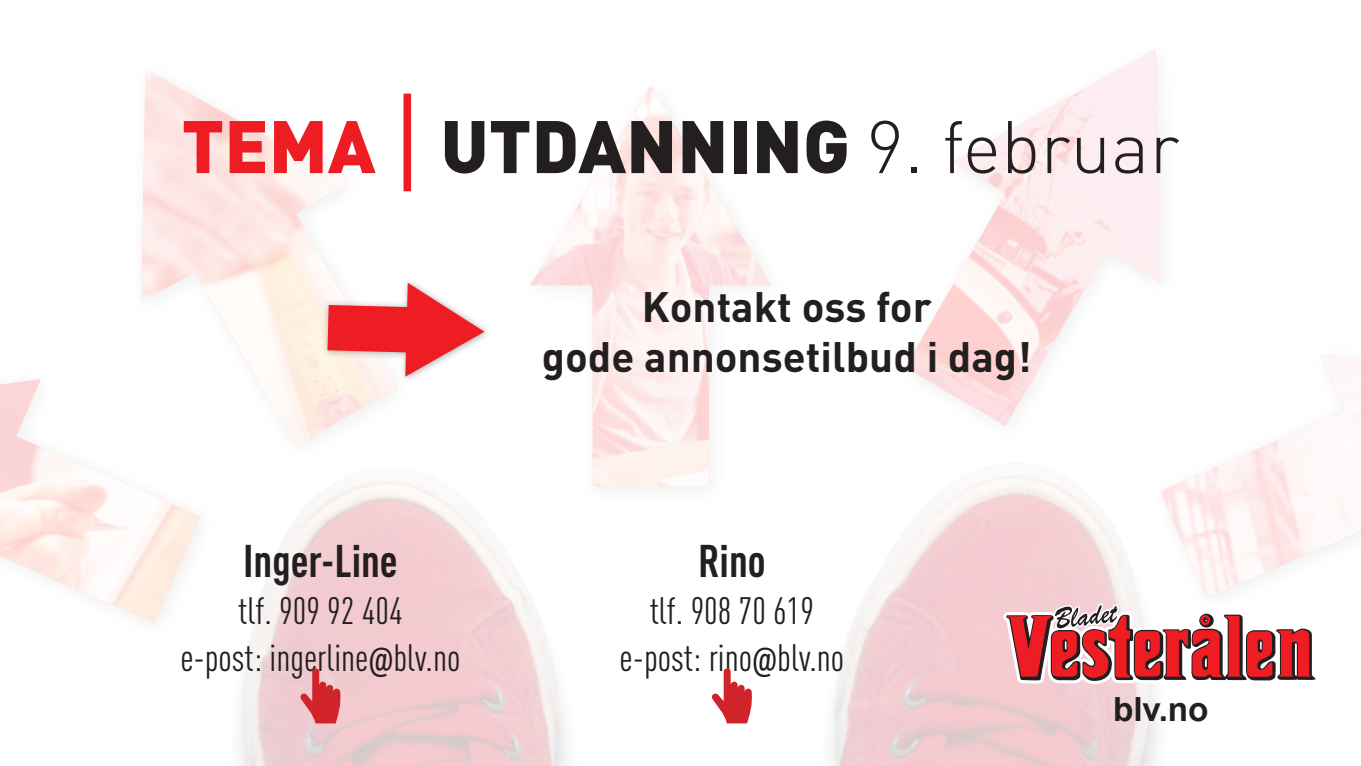
<style>
.page{position:relative;width:1361px;height:766px;background:#fff}
.page>*{position:absolute;margin:0;border:0;box-sizing:border-box;transform-origin:0 0}
.t1{font:900 73.2px "DIN";color:#231f20}
.t2{font:700 45px "DIN Cond";color:#231f20}
.t3{font:700 42px "DIN";color:#231f20}
.t4{font:37.5px "DIN Cond";color:#231f20}
.t5{font:700 33.3px "Arial";color:#231f20}
.s1{color:#ee1d23}
.s2{font-weight:300}
.s3{font-family:"Acumin Pro Cond"}
</style>
<div class="page">
<img style="left:530px;top:85px;width:241px;height:401px">
<img style="left:905px;top:49px;width:255px;height:376px">
<img style="left:141px;top:69px;width:255px;height:377px">
<div style="left:0;top:365px;width:221px;height:277px;background:#fff"></div>
<img style="left:0;top:379px;width:201px;height:244px">
<div style="left:1147px;top:340px;width:214px;height:277px;background:#fff"></div>
<img style="left:1160px;top:354px;width:201px;height:243px">
<svg style="left:300px;top:668px;width:41px;height:55px;background:#de6f75"></svg>
<svg style="left:711px;top:668px;width:41px;height:55px"></svg>
<svg style="left:1003px;top:603px;width:313px;height:80px"></svg>
<div style="left:403px;top:94px;width:8px;height:97px;background:#ee1d23"></div>
<div style="left:321px;top:277px;width:171px;height:107px;background:#231f20;opacity:.35"></div>
<svg style="left:327px;top:282px;width:157px;height:94px"></svg>
<p class="t1" style="left:182px;top:97px;width:999px"><span class="s1">TEMA</span> UTDANNING <span class="s2">9. februar</span></p>
<p class="t2" style="left:243px;top:533px;width:156px">Inger-Line</p>
<p class="t4" style="left:238px;top:589px;width:166px">tlf. 909 92 404</p>
<p class="t4" style="left:180px;top:636px;width:281px">e-post: ingerline<span class="s3">@</span>blv.no</p>
<p class="t3" style="left:642px;top:279px;width:291px">Kontakt oss for</p>
<p class="t3" style="left:542px;top:329px;width:491px">gode annonsetilbud i dag!</p>
<p class="t2" style="left:698px;top:533px;width:69px">Rino</p>
<p class="t4" style="left:650px;top:589px;width:166px">tlf. 908 70 619</p>
<p class="t4" style="left:619px;top:636px;width:226px">e-post: rino<span class="s3">@</span>blv.no</p>
<p class="t5" style="left:1113px;top:687px;width:97px">blv.no</p>
</div>
